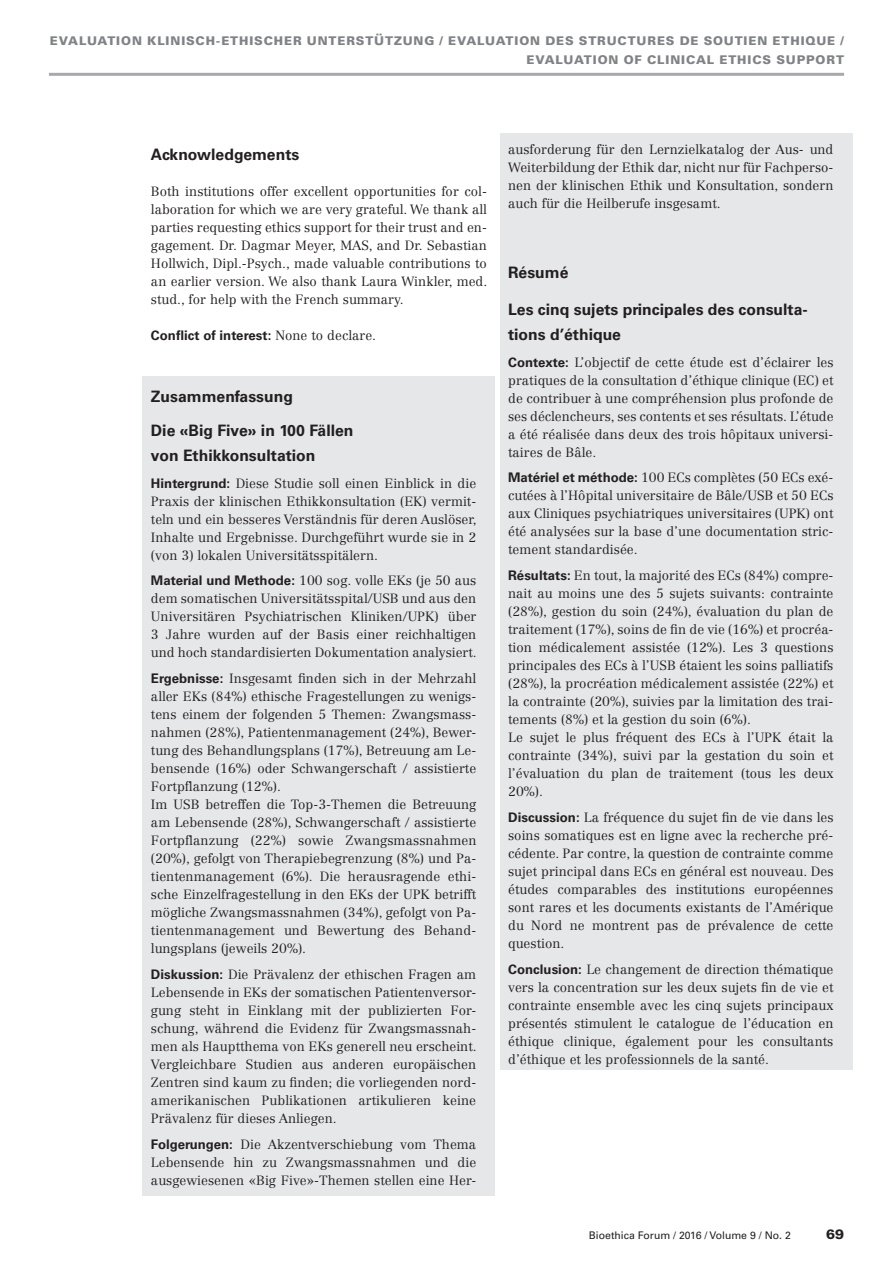
<style>
.page{position:relative;width:893px;height:1263px;background:#fff}
.page>*{position:absolute;margin:0;border:0;box-sizing:border-box;transform-origin:0 0}
.t1{font:700 15.75px/25.5px "Univers LT Std";color:#231f20}
.t2{font:900 13.5px "Univers LT Std";color:#231f20}
.t3{font:300 13.2px/18px "Centennial LT Std";letter-spacing:.005em;color:#231f20;text-align:justify}
.t4{font:700 13.2px "Univers LT Std";letter-spacing:.005em;color:#231f20}
.t5{font:900 12px/19.5px "Univers LT Std";letter-spacing:.07em;color:#808285;text-align:right}
.t6{font:10.5px "Univers LT Std";color:#231f20}
.s1{font-family:"Centennial LT Std";font-weight:300}
.s2{font-family:"Univers LT Std";font-weight:700}
</style>
<div class="page">
<hr style="left:49px;top:73px;width:795px;height:3px;background:#a8a9ad">
<div style="left:500px;top:133px;width:353px;height:936px;background:#e6e7e9"></div>
<div style="left:142px;top:376px;width:353px;height:819px;background:#e6e7e9"></div>
<p class="t5" style="left:50px;top:31px;width:796px">EVALUATION KLINISCH-ETHISCHER UNTERSTÜTZUNG / EVALUATION DES STRUCTURES DE SOUTIEN ETHIQUE /<br>EVALUATION OF CLINICAL ETHICS SUPPORT</p>
<p class="t1" style="left:151px;top:142px;width:150px">Acknowledgements</p>
<p class="t3" style="left:151px;top:182px;width:338px">Both institutions offer excellent opportunities for col&shy;laboration for which we are very grateful. We thank all parties requesting ethics support for their trust and en&shy;gagement. Dr. Dagmar Meyer, MAS, and Dr. Sebastian Hollwich, Dipl.-Psych., made valuable contributions to an earlier version. We also thank Laura Winkler, med. stud., for help with the French summary.</p>
<p class="t4" style="left:151px;top:328px;width:227px">Conflict of interest: <span class="s1">None to declare.</span></p>
<p class="t1" style="left:151px;top:379px;width:204px;line-height:34px">Zusammenfassung<br>Die «Big Five» in 100 Fällen</p>
<p class="t1" style="left:151px;top:443px;width:166px">von Ethikkonsultation</p>
<p class="t3" style="left:151px;top:474px;width:327px"><span class="s2">Hintergrund:</span> Diese Studie soll einen Einblick in die Praxis der klinischen Ethikkonsultation (EK) vermit&shy;teln und ein besseres Verständnis für deren Auslöser, Inhalte und Ergebnisse. Durchgeführt wurde sie in 2 (von 3) lokalen Universitätsspitälern.</p>
<p class="t3" style="left:151px;top:572px;width:327px"><span class="s2">Material und Methode:</span> 100 sog. volle EKs (je 50 aus dem somatischen Universitätsspital/USB und aus den Universitären Psychiatrischen Kliniken/UPK) über 3 Jahre wurden auf der Basis einer reichhaltigen und hoch standardisierten Dokumentation analysiert.</p>
<p class="t3" style="left:151px;top:670px;width:327px;text-align:left"><span class="s2">Ergebnisse:</span> Insgesamt finden sich in der Mehrzahl aller EKs (84%) ethische Fragestellungen zu wenigs&shy;tens einem der folgenden 5 Themen: Zwangsmass&shy;nahmen (28%), Patientenmanagement (24%), Bewer&shy;tung des Behandlungsplans (17%), Betreuung am Le&shy;bensende (16%) oder Schwangerschaft / assistierte Fortpflanzung (12%).<br>Im USB betreffen die Top-3-Themen die Betreuung am Lebensende (28%), Schwangerschaft / assistierte Fortpflanzung (22%) sowie Zwangsmassnahmen (20%), gefolgt von Therapiebegrenzung (8%) und Pa&shy;tientenmanagement (6%). Die herausragende ethi&shy;sche Einzelfragestellung in den EKs der UPK betrifft mögliche Zwangsmassnahmen (34%), gefolgt von Pa&shy;tientenmanagement und Bewertung des Behand&shy;lungsplans (jeweils 20%).</p>
<p class="t3" style="left:151px;top:966px;width:327px"><span class="s2">Diskussion:</span> Die Prävalenz der ethischen Fragen am Lebensende in EKs der somatischen Patientenversor&shy;gung steht in Einklang mit der publizierten For&shy;schung, während die Evidenz für Zwangsmassnah&shy;men als Hauptthema von EKs generell neu erscheint.<br>Vergleichbare Studien aus anderen europäischen Zentren sind kaum zu finden; die vorliegenden nord&shy;amerikanischen Publikationen artikulieren keine Prävalenz für dieses Anliegen.</p>
<p class="t3" style="left:151px;top:1135px;width:327px"><span class="s2">Folgerungen:</span> Die Akzentverschiebung vom Thema Lebensende hin zu Zwangsmassnahmen und die ausgewiesenen «Big Five»-Themen stellen eine Her-</p>
<p class="t3" style="left:508px;top:140px;width:327px">ausforderung für den Lernzielkatalog der Aus- und Weiterbildung der Ethik dar, nicht nur für Fachperso&shy;nen der klinischen Ethik und Konsultation, sondern auch für die Heilberufe insgesamt.</p>
<p class="t1" style="left:508px;top:260px;width:62px">Résumé</p>
<p class="t1" style="left:508px;top:296px;width:301px">Les cinq sujets principales des consulta&shy;tions d’éthique</p>
<p class="t3" style="left:508px;top:353px;width:327px"><span class="s2">Contexte:</span> L’objectif de cette étude est d’éclairer les pratiques de la consultation d’éthique clinique (EC) et de contribuer à une compréhension plus profonde de ses déclencheurs, ses contents et ses résultats. L’étude a été réalisée dans deux des trois hôpitaux universi&shy;taires de Bâle.</p>
<p class="t3" style="left:508px;top:469px;width:327px"><span class="s2">Matériel et méthode:</span> 100 ECs complètes (50 ECs exé&shy;cutées à l’Hôpital universitaire de Bâle/USB et 50 ECs aux Cliniques psychiatriques universitaires (UPK) ont été analysées sur la base d’une documentation stric&shy;tement standardisée.</p>
<p class="t3" style="left:508px;top:567px;width:327px;text-align:left"><span class="s2">Résultats:</span> En tout, la majorité des ECs (84%) compre&shy;nait au moins une des 5 sujets suivants: contrainte (28%), gestion du soin (24%), évaluation du plan de traitement (17%), soins de fin de vie (16%) et procréa&shy;tion médicalement assistée (12%). Les 3 questions principales des ECs à l’USB étaient les soins palliatifs (28%), la procréation médicalement assistée (22%) et la contrainte (20%), suivies par la limitation des trai&shy;tements (8%) et la gestion du soin (6%).<br>Le sujet le plus fréquent des ECs à l’UPK était la contrainte (34%), suivi par la gestation du soin et l’évaluation du plan de traitement (tous les deux 20%).</p>
<p class="t3" style="left:508px;top:809px;width:327px"><span class="s2">Discussion:</span> La fréquence du sujet fin de vie dans les soins somatiques est en ligne avec la recherche pré&shy;cédente. Par contre, la question de contrainte comme sujet principal dans ECs en général est nouveau. Des études comparables des institutions européennes sont rares et les documents existants de l’Amérique du Nord ne montrent pas de prévalence de cette question.</p>
<p class="t3" style="left:508px;top:960px;width:327px"><span class="s2">Conclusion:</span> Le changement de direction thématique vers la concentration sur les deux sujets fin de vie et contrainte ensemble avec les cinq sujets principaux présentés stimulent le catalogue de l’éducation en éthique clinique, également pour les consultants d’éthique et les professionnels de la santé.</p>
<p class="t6" style="left:589px;top:1229px;width:204px">Bioethica Forum / 2016 / Volume 9 / No. 2</p>
<p class="t2" style="left:826px;top:1225px;width:20px">69</p>
</div>
